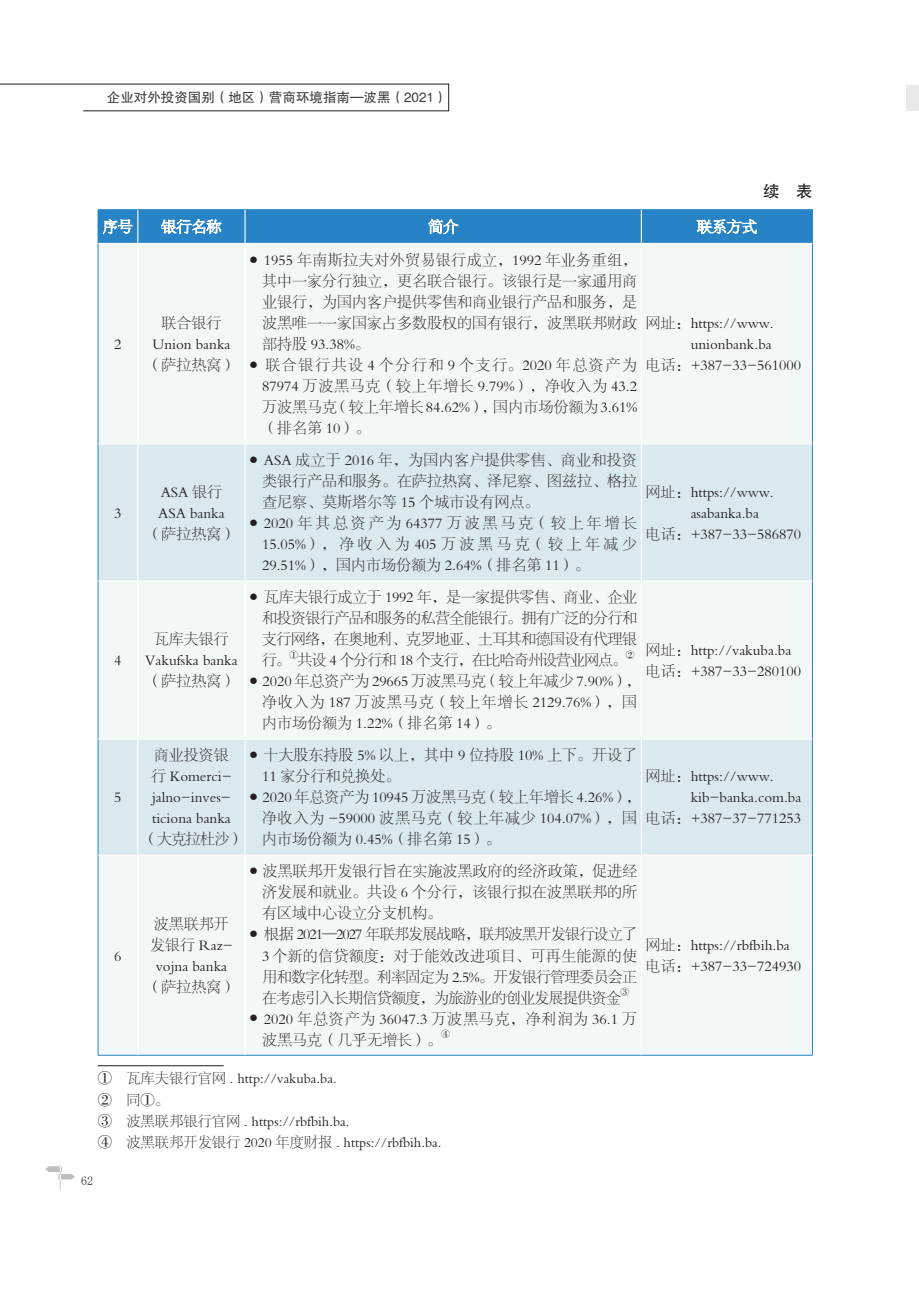
<style>
.page{position:relative;width:919px;height:1289px;background:#fff}
.page>*{position:absolute;margin:0;border:0;box-sizing:border-box;transform-origin:0 0}
.表头{font:16.5px "FZHTJW GB1 0";color:#231f20}
.表内文{font:15px/21px "FZSYJW GB1 0";color:#231f20;text-align:justify}
.解注{font:14.25px "FZSYJW GB1 0";color:#231f20}
.t1{font:13.5px "FZHTJW GB1 0";color:#3e3e3f}
.t2{font:12px "Sim Sun";color:#231f20}
.表内文-2{font:8.7px "FZSYJW GB1 0";color:#231f20}
.s1{font-family:"FZS3 JW GB1 0";font-size:9px}
</style>
<div class="page">
<div style="left:906px;top:85px;width:12px;height:26px;background:#e9e9e9"></div>
<img style="left:46px;top:1165px;width:29px;height:24px">
<svg style="left:0;top:84px;width:449px;height:27px"></svg>
<hr style="left:107px;top:104px;width:340px;height:1px;background:#fff">
<div style="left:99px;top:244px;width:713px;height:810px;background:#f2f7f9"></div>
<svg style="left:99px;top:444px;width:713px;height:410px;fill:#dae9ee"></svg>
<hr style="left:812px;top:210px;width:1px;height:33px;background:#2783c5">
<hr style="left:98px;top:243px;width:1px;height:201px;background:#2783c5">
<hr style="left:812px;top:243px;width:1px;height:201px;background:#2783c5">
<hr style="left:98px;top:444px;width:1px;height:137px;background:#2783c5">
<hr style="left:812px;top:444px;width:1px;height:137px;background:#2783c5">
<hr style="left:98px;top:581px;width:1px;height:158px;background:#2783c5">
<hr style="left:812px;top:581px;width:1px;height:158px;background:#2783c5">
<hr style="left:98px;top:739px;width:1px;height:116px;background:#2783c5">
<hr style="left:812px;top:739px;width:1px;height:116px;background:#2783c5">
<hr style="left:98px;top:855px;width:1px;height:200px;background:#2783c5">
<hr style="left:812px;top:855px;width:1px;height:200px;background:#2783c5">
<hr style="left:98px;top:1054px;width:40px;height:1px;background:#2783c5">
<hr style="left:138px;top:1054px;width:107px;height:1px;background:#2783c5">
<hr style="left:245px;top:1054px;width:396px;height:1px;background:#2783c5">
<hr style="left:641px;top:1054px;width:171px;height:1px;background:#2783c5">
<hr style="left:98px;top:243px;width:40px;height:1px;background:#fff">
<hr style="left:137px;top:244px;width:1px;height:199px;background:#fff">
<hr style="left:244px;top:244px;width:1px;height:199px;background:#fff">
<hr style="left:640px;top:244px;width:2px;height:199px;background:#fff">
<hr style="left:98px;top:443px;width:40px;height:1px;background:#fff">
<hr style="left:138px;top:443px;width:107px;height:1px;background:#fff">
<hr style="left:137px;top:444px;width:1px;height:136px;background:#fff">
<hr style="left:245px;top:443px;width:396px;height:1px;background:#fff">
<hr style="left:244px;top:444px;width:1px;height:136px;background:#fff">
<hr style="left:641px;top:443px;width:171px;height:1px;background:#fff">
<hr style="left:640px;top:444px;width:2px;height:136px;background:#fff">
<hr style="left:98px;top:580px;width:40px;height:1px;background:#fff">
<hr style="left:138px;top:580px;width:107px;height:1px;background:#fff">
<hr style="left:137px;top:581px;width:1px;height:157px;background:#fff">
<hr style="left:245px;top:580px;width:396px;height:1px;background:#fff">
<hr style="left:244px;top:581px;width:1px;height:157px;background:#fff">
<hr style="left:641px;top:580px;width:171px;height:1px;background:#fff">
<hr style="left:640px;top:581px;width:2px;height:157px;background:#fff">
<hr style="left:98px;top:738px;width:40px;height:1px;background:#fff">
<hr style="left:138px;top:738px;width:107px;height:1px;background:#fff">
<hr style="left:137px;top:739px;width:1px;height:115px;background:#fff">
<hr style="left:245px;top:738px;width:396px;height:1px;background:#fff">
<hr style="left:244px;top:739px;width:1px;height:115px;background:#fff">
<hr style="left:641px;top:738px;width:171px;height:1px;background:#fff">
<hr style="left:640px;top:739px;width:2px;height:115px;background:#fff">
<hr style="left:98px;top:854px;width:40px;height:1px;background:#fff">
<hr style="left:138px;top:854px;width:107px;height:1px;background:#fff">
<hr style="left:137px;top:855px;width:1px;height:200px;background:#fff">
<hr style="left:245px;top:854px;width:396px;height:1px;background:#fff">
<hr style="left:244px;top:855px;width:1px;height:200px;background:#fff">
<hr style="left:641px;top:854px;width:171px;height:1px;background:#fff">
<hr style="left:640px;top:855px;width:2px;height:200px;background:#fff">
<svg style="left:98px;top:209px;width:714px;height:34px;background:#338ac8"></svg>
<hr style="left:98px;top:1065px;width:125px;height:1px;background:#231f20">
<p class="t1" style="left:107px;top:90px;width:342px">企业对外投资国别（地区）营商环境指南—波黑（2021）</p>
<p class="表内文" style="left:114px;top:334px;width:9px">2</p>
<p class="表内文" style="left:114px;top:502px;width:9px">3</p>
<p class="表内文" style="left:114px;top:650px;width:9px">4</p>
<p class="表头" style="left:763px;top:182px;width:51px">续 表</p>
<p class="表内文" style="left:152px;top:313px;width:79px;text-align:center">联合银行<br>Union banka</p>
<p class="表内文" style="left:146px;top:355px;width:91px">（萨拉热窝）</p>
<p class="表内文" style="left:158px;top:481px;width:68px">ASA 银行<br>ASA banka</p>
<p class="表内文" style="left:146px;top:523px;width:91px">（萨拉热窝）</p>
<p class="表内文" style="left:145px;top:629px;width:94px;text-align:center">瓦库夫银行<br>Vakufska banka</p>
<p class="表内文" style="left:146px;top:671px;width:91px">（萨拉热窝）</p>
<p class="表内文" style="left:262px;top:250px;width:376px;text-indent:-13px"><span class="s1">●</span> 1955 年南斯拉夫对外贸易银行成立，1992 年业务重组，其中一家分行独立，更名联合银行。该银行是一家通用商业银行，为国内客户提供零售和商业银行产品和服务，是波黑唯一一家国家占多数股权的国有银行，波黑联邦财政部持股 93.38%。</p>
<p class="表内文" style="left:262px;top:355px;width:376px;text-indent:-13px"><span class="s1">●</span> 联合银行共设 4 个分行和 9 个支行。2020 年总资产为87974 万波黑马克（较上年增长 9.79%），净收入为 43.2万波黑马克（较上年增长84.62%），国内市场份额为3.61%（排名第 10）。</p>
<p class="表内文" style="left:262px;top:450px;width:376px;text-indent:-13px"><span class="s1">●</span> ASA 成立于 2016 年，为国内客户提供零售、商业和投资类银行产品和服务。在萨拉热窝、泽尼察、图兹拉、格拉查尼察、莫斯塔尔等 15 个城市设有网点。</p>
<p class="表内文" style="left:262px;top:513px;width:376px;text-indent:-13px"><span class="s1">●</span> 2020 年其总资产为64377 万波黑马克（较上年增长15.05%），净收入为405万波黑马克（较上年减少29.51%），国内市场份额为 2.64%（排名第 11）。</p>
<p class="表内文" style="left:262px;top:587px;width:376px;text-indent:-13px"><span class="s1">●</span> 瓦库夫银行成立于 1992 年，是一家提供零售、商业、企业和投资银行产品和服务的私营全能银行。拥有广泛的分行和支行网络，在奥地利、克罗地亚、土耳其和德国设有代理银行。共设 4 个分行和 18 个支行，在比哈奇州设营业网点。</p>
<p class="表内文-2" style="left:289px;top:650px;width:10px">①</p>
<p class="表内文-2" style="left:625px;top:650px;width:10px">②</p>
<p class="表内文" style="left:262px;top:671px;width:380px;text-align:left;text-indent:-13px"><span class="s1">●</span> 2020 年总资产为 29665 万波黑马克（较上年减少 7.90%），净收入为 187 万波黑马克（较上年增长 2129.76%），国内市场份额为 1.22%（排名第 14）。</p>
<p class="表内文" style="left:645px;top:313px;width:130px">网址：https://www.</p>
<p class="表内文" style="left:645px;top:334px;width:128px">　　　unionbank.ba</p>
<p class="表内文" style="left:645px;top:355px;width:157px">电话：+387-33-561000</p>
<p class="表内文" style="left:645px;top:481px;width:130px">网址：https://www.</p>
<p class="表内文" style="left:645px;top:502px;width:115px">　　　asabanka.ba</p>
<p class="表内文" style="left:645px;top:523px;width:157px">电话：+387-33-586870</p>
<p class="表内文" style="left:645px;top:639px;width:147px">网址：http://vakuba.ba</p>
<p class="表内文" style="left:645px;top:660px;width:157px">电话：+387-33-280100</p>
<p class="表内文" style="left:114px;top:787px;width:9px">5</p>
<p class="表内文" style="left:114px;top:945px;width:9px">6</p>
<p class="表内文" style="left:151px;top:745px;width:82px;text-align:left">商业投资银行 Komerci&shy;jalno-inves&shy;ticiona banka</p>
<p class="表内文" style="left:143px;top:829px;width:103px">（大克拉杜沙）</p>
<p class="表内文" style="left:150px;top:913px;width:84px;text-align:center">波黑联邦开发银行 Raz&shy;vojna banka</p>
<p class="表内文" style="left:146px;top:976px;width:91px">（萨拉热窝）</p>
<p class="表内文" style="left:262px;top:745px;width:376px;text-indent:-13px"><span class="s1">●</span> 十大股东持股 5% 以上，其中 9 位持股 10% 上下。开设了<br>11 家分行和兑换处。</p>
<p class="表内文" style="left:262px;top:787px;width:540px;text-align:left;text-indent:-13px"><span class="s1">●</span> 2020 年总资产为 10945 万波黑马克（较上年增长 4.26%），　　　kib-banka.com.ba净收入为 -59000 波黑马克（较上年减少 104.07%），国<br>内市场份额为 0.45%（排名第 15）。</p>
<p class="表内文" style="left:645px;top:766px;width:130px">网址：https://www.</p>
<p class="表内文" style="left:645px;top:808px;width:157px">电话：+387-37-771253</p>
<p class="表内文" style="left:262px;top:861px;width:376px;text-indent:-13px"><span class="s1">●</span> 波黑联邦开发银行旨在实施波黑政府的经济政策，促进经济发展和就业。共设 6 个分行，该银行拟在波黑联邦的所有区域中心设立分支机构。</p>
<p class="表内文" style="left:262px;top:924px;width:376px;text-indent:-13px"><span class="s1">●</span> 根据 2021—2027 年联邦发展战略，联邦波黑开发银行设立了3 个新的信贷额度：对于能效改进项目、可再生能源的使用和数字化转型。利率固定为 2.5%。开发银行管理委员会正在考虑引入长期信贷额度，为旅游业的创业发展提供资金</p>
<p class="表内文-2" style="left:620px;top:987px;width:10px">③</p>
<p class="表内文" style="left:262px;top:1008px;width:376px;text-indent:-13px"><span class="s1">●</span> 2020 年总资产为 36047.3 万波黑马克，净利润为 36.1 万波黑马克（几乎无增长）。</p>
<p class="表内文-2" style="left:441px;top:1029px;width:10px">④</p>
<p class="表内文" style="left:645px;top:934px;width:146px">网址：https://rbfbih.ba</p>
<p class="表内文" style="left:645px;top:955px;width:157px">电话：+387-33-724930</p>
<p class="解注" style="left:98px;top:1071px;width:240px">① 瓦库夫银行官网 . http://vakuba.ba.</p>
<p class="解注" style="left:98px;top:1092px;width:73px">② 同①。</p>
<p class="解注" style="left:98px;top:1113px;width:253px">③ 波黑联邦银行官网 . https://rbfbih.ba.</p>
<p class="解注" style="left:98px;top:1134px;width:345px">④ 波黑联邦开发银行 2020 年度财报 . https://rbfbih.ba.</p>
<p class="t2" style="left:81px;top:1174px;width:13px">62</p>
</div>
